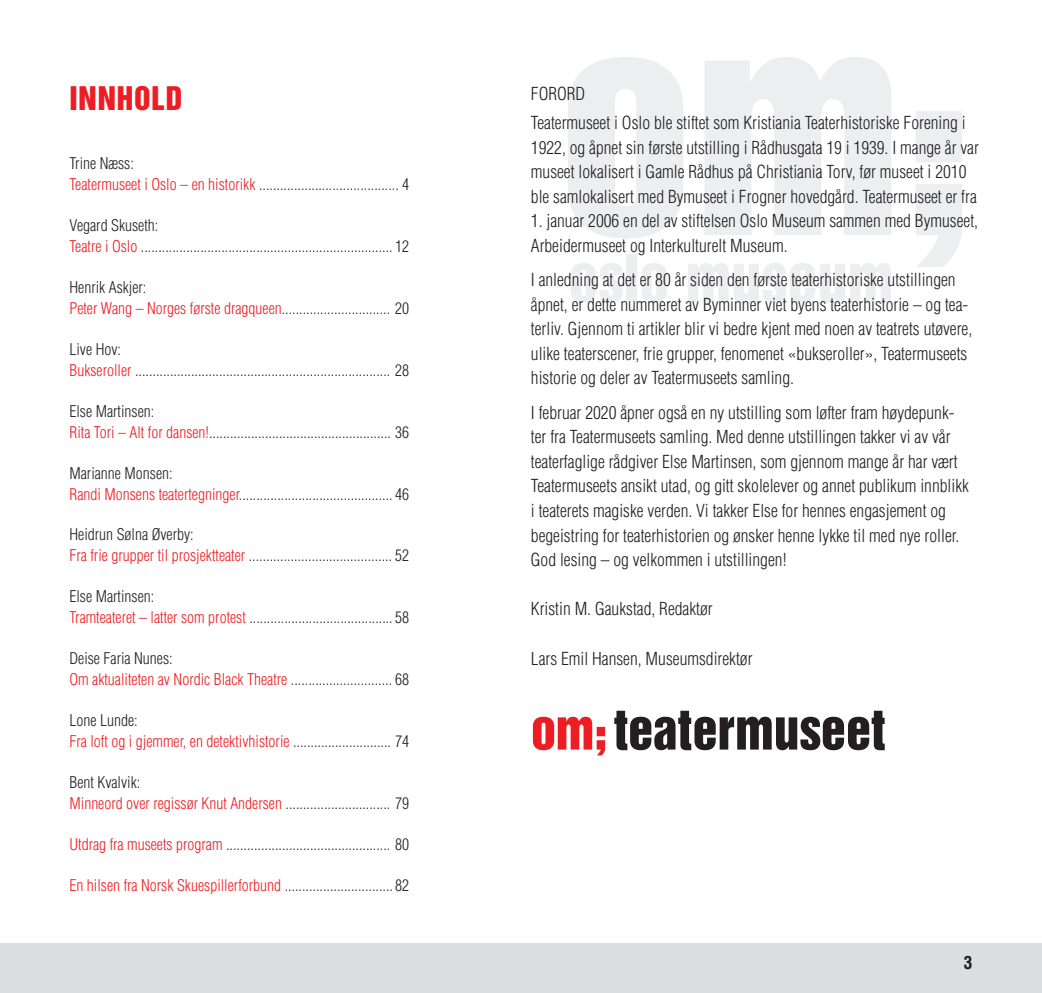
<style>
.page{position:relative;width:1042px;height:993px;background:#fff}
.page>*{position:absolute;margin:0;border:0;box-sizing:border-box;transform-origin:0 0}
.t1{font:29.75px "Helvetica Inserat";letter-spacing:.03em;color:#ee1d23}
.t2{font:300 condensed 17.5px/24.5px "Helvetica";color:#231f20}
.t3{font:700 condensed 17.5px "Helvetica";color:#231f20}
.t4{font:300 condensed 15.75px "Helvetica";color:#231f20}
.t5{font:300 condensed 15.75px "Helvetica";color:#ee1d23}
.s1{color:#ee1d23}
.s2{color:#231f20}
</style>
<div class="page">
<div style="left:0;top:943px;width:1042px;height:49px;background:#dcdddf"></div>
<svg style="left:568px;top:57px;width:115px;height:181px"></svg>
<svg style="left:705px;top:57px;width:186px;height:178px"></svg>
<svg style="left:571px;top:263px;width:52px;height:39px"></svg>
<div style="left:626px;top:254px;width:10px;height:48px;background:#edeeef"></div>
<svg style="left:642px;top:263px;width:24px;height:39px"></svg>
<svg style="left:688px;top:263px;width:40px;height:39px"></svg>
<svg style="left:734px;top:263px;width:157px;height:39px"></svg>
<svg style="left:916px;top:111px;width:46px;height:156px"></svg>
<svg style="left:614px;top:710px;width:271px;height:40px"></svg>
<svg style="left:533px;top:716px;width:72px;height:39px"></svg>
<p class="t1" style="left:69px;top:80px;width:114px">INNHOLD</p>
<p class="t2" style="left:531px;top:81px;width:56px">FORORD</p>
<p class="t2" style="left:531px;top:111px;width:449px">Teatermuseet i Oslo ble stiftet som Kristiania Teaterhistoriske Forening i 1922, og åpnet sin første utstilling i Rådhusgata 19 i 1939. I mange år var museet lokalisert i Gamle Rådhus på Christiania Torv, før museet i 2010 ble samlokalisert med Bymuseet i Frogner hovedgård. Teatermuseet er fra</p>
<p class="t2" style="left:531px;top:209px;width:449px">1. januar 2006 en del av stiftelsen Oslo Museum sammen med Bymuseet,<br>Arbeidermuseet og Interkulturelt Museum.</p>
<p class="t2" style="left:531px;top:267px;width:443px">I anledning at det er 80 år siden den første teaterhistoriske utstillingen åpnet, er dette nummeret av Byminner viet byens teaterhistorie – og tea&shy;terliv. Gjennom ti artikler blir vi bedre kjent med noen av teatrets utøvere, ulike teaterscener, frie grupper, fenomenet «bukseroller», Teatermuseets historie og deler av Teatermuseets samling.</p>
<p class="t2" style="left:531px;top:400px;width:439px">I februar 2020 åpner også en ny utstilling som løfter fram høydepunk&shy;ter fra Teatermuseets samling. Med denne utstillingen takker vi av vår teaterfaglige rådgiver Else Martinsen, som gjennom mange år har vært Teatermuseets ansikt utad, og gitt skolelever og annet publikum innblikk i teaterets magiske verden. Vi takker Else for hennes engasjement og begeistring for teaterhistorien og ønsker henne lykke til med nye roller.<br>God lesing – og velkommen i utstillingen!</p>
<p class="t2" style="left:531px;top:596px;width:183px">Kristin M. Gaukstad, Redaktør</p>
<p class="t2" style="left:531px;top:645px;width:223px">Lars Emil Hansen, Museumsdirektør</p>
<p class="t4" style="left:69px;top:153px;width:66px">Trine Næss:</p>
<p class="t4" style="left:69px;top:174px;width:341px"><span class="s1">Teatermuseet i Oslo – en historikk</span> ........................................ 4</p>
<p class="t4" style="left:69px;top:215px;width:90px">Vegard Skuseth:</p>
<p class="t4" style="left:69px;top:236px;width:341px"><span class="s1">Teatre i Oslo</span> ........................................................................ 12</p>
<p class="t4" style="left:69px;top:277px;width:79px">Henrik Askjer:</p>
<p class="t4" style="left:69px;top:298px;width:341px"><span class="s1">Peter Wang – Norges første dragqueen</span>............................... 20</p>
<p class="t4" style="left:69px;top:339px;width:53px">Live Hov:</p>
<p class="t4" style="left:69px;top:360px;width:341px"><span class="s1">Bukseroller</span> ......................................................................... 28</p>
<p class="t4" style="left:69px;top:401px;width:86px">Else Martinsen:</p>
<p class="t4" style="left:69px;top:422px;width:341px"><span class="s1">Rita Tori – Alt for dansen!</span>.................................................... 36</p>
<p class="t4" style="left:69px;top:463px;width:105px">Marianne Monsen:</p>
<p class="t4" style="left:69px;top:484px;width:341px"><span class="s1">Randi Monsens teatertegninger</span>............................................ 46</p>
<p class="t4" style="left:69px;top:524px;width:126px">Heidrun Sølna Øverby:</p>
<p class="t4" style="left:69px;top:545px;width:341px"><span class="s1">Fra frie grupper til prosjektteater</span> ......................................... 52</p>
<p class="t4" style="left:69px;top:586px;width:86px">Else Martinsen:</p>
<p class="t4" style="left:69px;top:607px;width:341px"><span class="s1">Tramteateret – latter som protest</span> ......................................... 58</p>
<p class="t4" style="left:69px;top:648px;width:105px">Deise Faria Nunes:</p>
<p class="t5" style="left:69px;top:669px;width:341px">Om aktualiteten av Nordic Black Theatre <span class="s2">............................. 68</span></p>
<p class="t4" style="left:69px;top:710px;width:70px">Lone Lunde:</p>
<p class="t5" style="left:69px;top:731px;width:341px">Fra loft og i gjemmer, en detektivhistorie <span class="s2">............................ 74</span></p>
<p class="t4" style="left:69px;top:772px;width:72px">Bent Kvalvik:</p>
<p class="t5" style="left:69px;top:793px;width:341px">Minneord over regissør Knut Andersen <span class="s2">.............................. 79</span></p>
<p class="t4" style="left:69px;top:834px;width:341px"><span class="s1">Utdrag fra museets program</span> ............................................... 80</p>
<p class="t5" style="left:69px;top:874px;width:341px">En hilsen fra Norsk Skuespillerforbund <span class="s2">............................... 82</span></p>
<p class="t3" style="left:964px;top:950px;width:10px">3</p>
</div>
